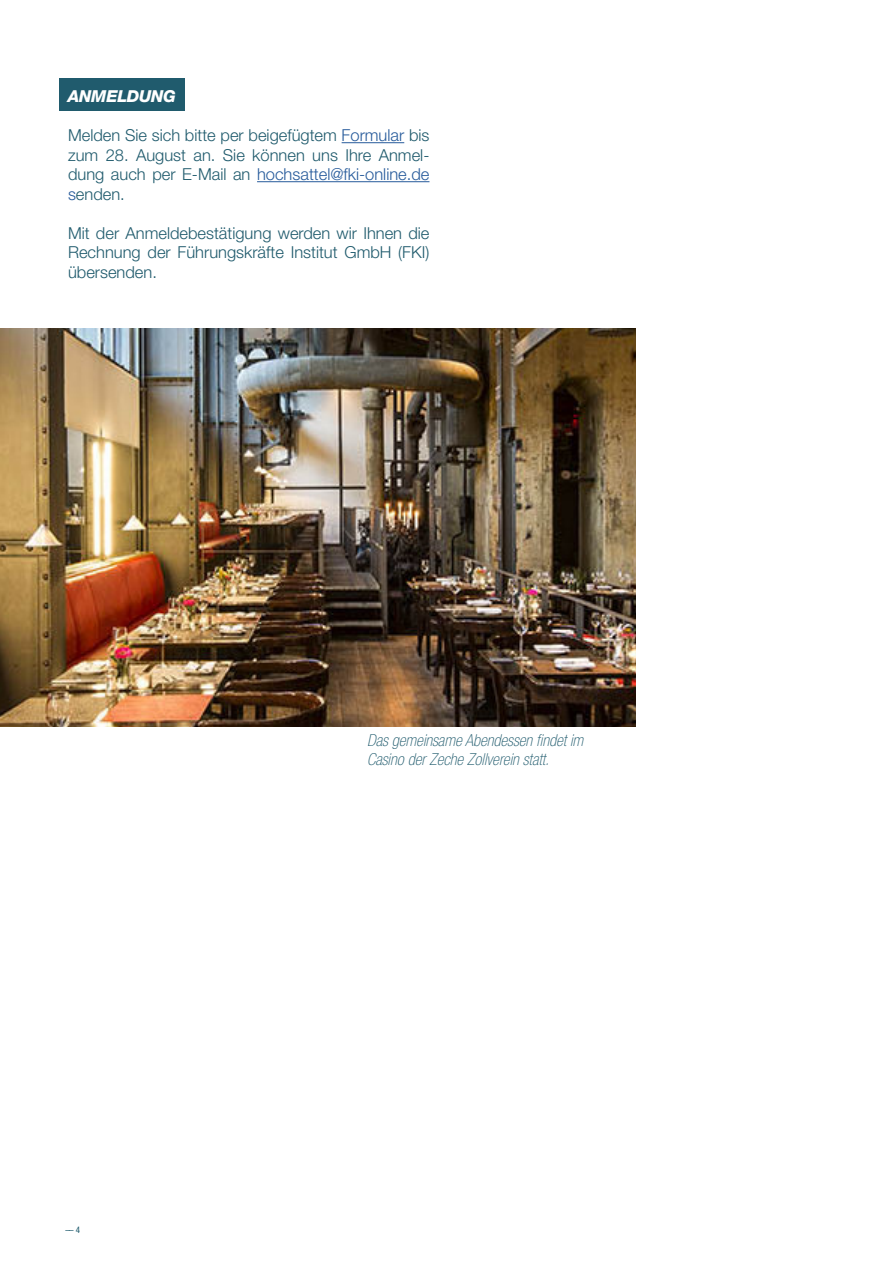
<style>
.page{position:relative;width:893px;height:1263px;background:#fff}
.page>*{position:absolute;margin:0;border:0;box-sizing:border-box;transform-origin:0 0}
.t1{font:300 16.5px/19.5px "Helvetica Neue LT Std";color:#205b6d;text-align:justify}
.t2{font:italic 100 condensed 16.5px/19.5px "Helvetica Neue LT Std";color:#205b6d}
.t3{font:italic 800 16.5px "Helvetica Neue LT Std";letter-spacing:-.015em;color:#fff}
.t4{font:condensed 9px "Helvetica Neue LT Std";color:#205b6d}
.s1{color:#275b9b}
</style>
<div class="page">
<div style="left:60px;top:79px;width:125px;height:32px;background:#205b6d"></div>
<hr style="left:342px;top:142px;width:62px;height:1px;background:#275b9b">
<hr style="left:257px;top:181px;width:172px;height:1px;background:#275b9b">
<img style="left:0;top:329px;width:635px;height:397px">
<p class="t3" style="left:68px;top:86px;width:110px">ANMELDUNG</p>
<p class="t1" style="left:68px;top:125px;width:363px">Melden Sie sich bitte per beigefügtem <span class="s1">Formular</span> bis zum 28. August an. Sie können uns Ihre Anmel&shy;dung auch per E-Mail an <span class="s1">hochsattel@fki-online.de s</span>enden.</p>
<p class="t1" style="left:68px;top:223px;width:363px">Mit der Anmeldebestätigung werden wir Ihnen die Rechnung der Führungskräfte Institut GmbH (FKI) übersenden.</p>
<p class="t4" style="left:65px;top:1225px;width:16px">–– 4</p>
<p class="t2" style="left:367px;top:731px;width:218px">Das gemeinsame Abendessen findet im<br>Casino der Zeche Zollverein statt.</p>
</div>
